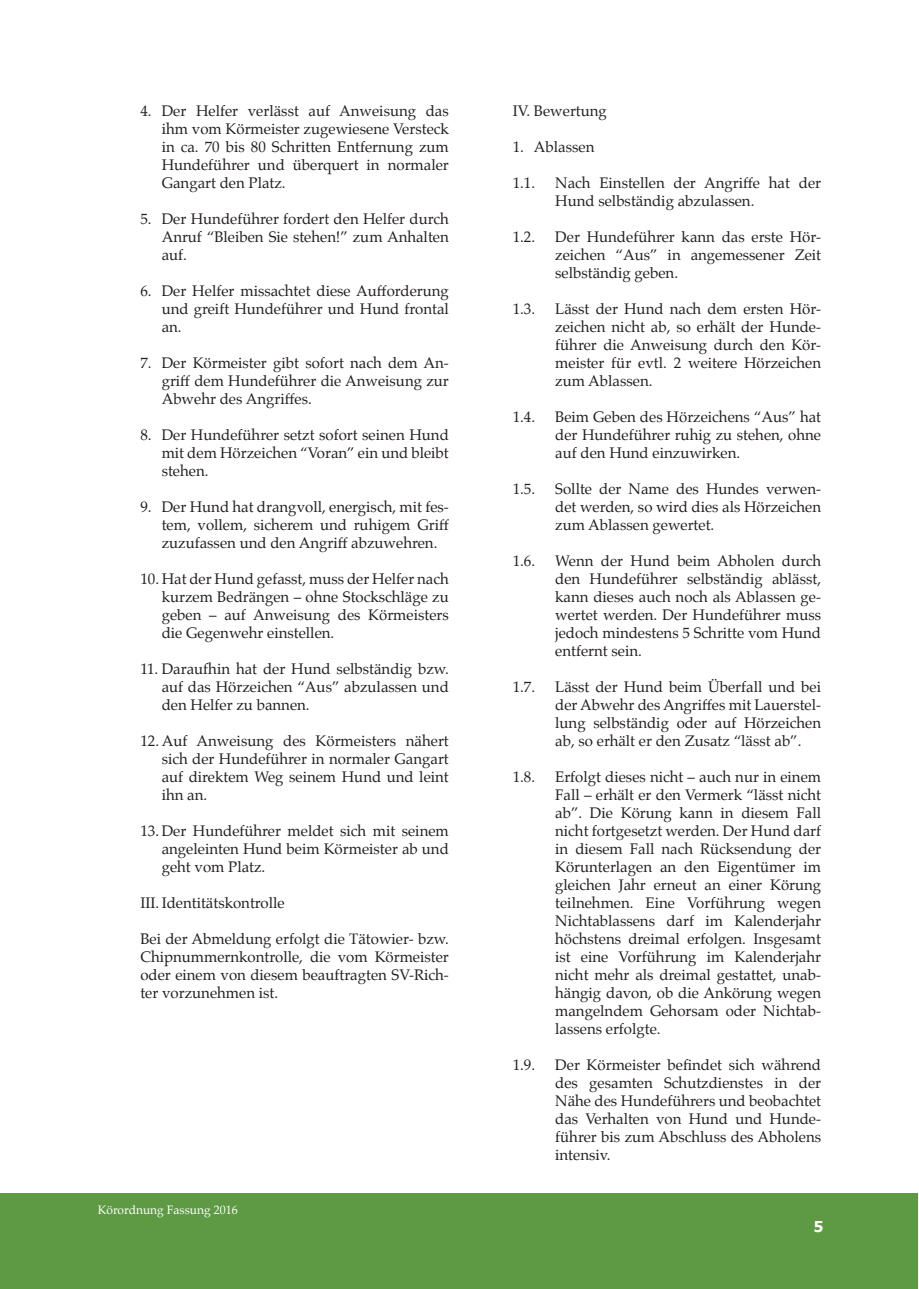
<style>
.page{position:relative;width:919px;height:1289px;background:#fff}
.page>*{position:absolute;margin:0;border:0;box-sizing:border-box;transform-origin:0 0}
.t1{font:15px/18px "Palatino";color:#231f20;text-align:justify}
.t2{font:700 15px "Tahoma";color:#fff}
.t3{font:12px "Palatino";color:#fff}
</style>
<div class="page">
<div style="left:0;top:1192px;width:918px;height:96px;background:#5d9a43"></div>
<p class="t1" style="left:162px;top:102px;width:289px;text-indent:-21px">4. Der Helfer verlässt auf Anweisung das ihm vom Körmeister zugewiesene Versteck in ca. 70 bis 80 Schritten Entfernung zum Hundeführer und überquert in normaler Gangart den Platz.</p>
<p class="t1" style="left:162px;top:210px;width:289px;text-indent:-21px">5. Der Hundeführer fordert den Helfer durch Anruf “Bleiben Sie stehen!” zum Anhalten auf.</p>
<p class="t1" style="left:162px;top:282px;width:289px;text-indent:-21px">6. Der Helfer missachtet diese Aufforderung und greift Hundeführer und Hund frontal an.</p>
<p class="t1" style="left:162px;top:354px;width:289px;text-indent:-21px">7. Der Körmeister gibt sofort nach dem An&shy;griff dem Hundeführer die Anweisung zur Abwehr des Angriffes.</p>
<p class="t1" style="left:162px;top:426px;width:289px;text-indent:-21px">8. Der Hundeführer setzt sofort seinen Hund mit dem Hörzeichen “Voran” ein und bleibt stehen.</p>
<p class="t1" style="left:162px;top:498px;width:289px;text-indent:-21px">9. Der Hund hat drangvoll, energisch, mit fes&shy;tem, vollem, sicherem und ruhigem Griff zuzufassen und den Angriff abzuwehren.</p>
<p class="t1" style="left:162px;top:570px;width:289px;text-indent:-21px">10. Hat der Hund gefasst, muss der Helfer nach kurzem Bedrängen – ohne Stockschläge zu geben – auf Anweisung des Körmeisters die Gegenwehr einstellen.</p>
<p class="t1" style="left:162px;top:660px;width:289px;text-indent:-21px">11. Daraufhin hat der Hund selbständig bzw. auf das Hörzeichen “Aus” abzulassen und den Helfer zu bannen.</p>
<p class="t1" style="left:162px;top:732px;width:289px;text-indent:-21px">12. Auf Anweisung des Körmeisters nähert sich der Hundeführer in normaler Gangart auf direktem Weg seinem Hund und leint ihn an.</p>
<p class="t1" style="left:162px;top:822px;width:289px;text-indent:-21px">13. Der Hundeführer meldet sich mit seinem angeleinten Hund beim Körmeister ab und geht vom Platz.</p>
<p class="t1" style="left:140px;top:894px;width:146px">III. Identitätskontrolle</p>
<p class="t1" style="left:140px;top:930px;width:310px">Bei der Abmeldung erfolgt die Tätowier- bzw.<br>Chipnummernkontrolle, die vom Körmeister oder einem von diesem beauftragten SV-Rich&shy;ter vorzunehmen ist.</p>
<p class="t3" style="left:98px;top:1200px;width:141px">Körordnung Fassung 2016</p>
<p class="t1" style="left:512px;top:102px;width:96px">IV. Bewertung</p>
<p class="t1" style="left:512px;top:138px;width:83px">1. Ablassen</p>
<p class="t1" style="left:512px;top:174px;width:24px">1.1.</p>
<p class="t1" style="left:555px;top:174px;width:267px">Nach Einstellen der Angriffe hat der<br>Hund selbständig abzulassen.</p>
<p class="t1" style="left:512px;top:228px;width:24px">1.2.</p>
<p class="t1" style="left:555px;top:228px;width:267px">Der Hundeführer kann das erste Hör&shy;zeichen “Aus” in angemessener Zeit selbständig geben.</p>
<p class="t1" style="left:512px;top:300px;width:24px">1.3.</p>
<p class="t1" style="left:555px;top:300px;width:267px">Lässt der Hund nach dem ersten Hör&shy;zeichen nicht ab, so erhält der Hunde&shy;führer die Anweisung durch den Kör&shy;meister für evtl. 2 weitere Hörzeichen zum Ablassen.</p>
<p class="t1" style="left:512px;top:408px;width:24px">1.4.</p>
<p class="t1" style="left:555px;top:408px;width:267px">Beim Geben des Hörzeichens “Aus” hat der Hundeführer ruhig zu stehen, ohne auf den Hund einzuwirken.</p>
<p class="t1" style="left:512px;top:480px;width:24px">1.5.</p>
<p class="t1" style="left:555px;top:480px;width:267px">Sollte der Name des Hundes verwen&shy;det werden, so wird dies als Hörzeichen zum Ablassen gewertet.</p>
<p class="t1" style="left:512px;top:552px;width:24px">1.6.</p>
<p class="t1" style="left:555px;top:552px;width:267px">Wenn der Hund beim Abholen durch den Hundeführer selbständig ablässt, kann dieses auch noch als Ablassen ge&shy;wertet werden. Der Hundeführer muss jedoch mindestens 5 Schritte vom Hund entfernt sein.</p>
<p class="t1" style="left:512px;top:678px;width:24px">1.7.</p>
<p class="t1" style="left:555px;top:678px;width:267px">Lässt der Hund beim Überfall und bei der Abwehr des Angriffes mit Lauerstel&shy;lung selbständig oder auf Hörzeichen ab, so erhält er den Zusatz “lässt ab”.</p>
<p class="t1" style="left:512px;top:768px;width:24px">1.8.</p>
<p class="t1" style="left:555px;top:768px;width:267px">Erfolgt dieses nicht – auch nur in einem Fall – erhält er den Vermerk “lässt nicht ab”. Die Körung kann in diesem Fall nicht fortgesetzt werden. Der Hund darf in diesem Fall nach Rücksendung der Körunterlagen an den Eigentümer im gleichen Jahr erneut an einer Körung teilnehmen. Eine Vorführung wegen Nichtablassens darf im Kalenderjahr höchstens dreimal erfolgen. Insgesamt ist eine Vorführung im Kalenderjahr nicht mehr als dreimal gestattet, unab&shy;hängig davon, ob die Ankörung wegen mangelndem Gehorsam oder Nichtab&shy;lassens erfolgte.</p>
<p class="t1" style="left:512px;top:1056px;width:24px">1.9.</p>
<p class="t1" style="left:555px;top:1056px;width:267px">Der Körmeister befindet sich während des gesamten Schutzdienstes in der Nähe des Hundeführers und beobachtet das Verhalten von Hund und Hunde&shy;führer bis zum Abschluss des Abholens intensiv.</p>
<p class="t2" style="left:813px;top:1216px;width:11px">5</p>
</div>
